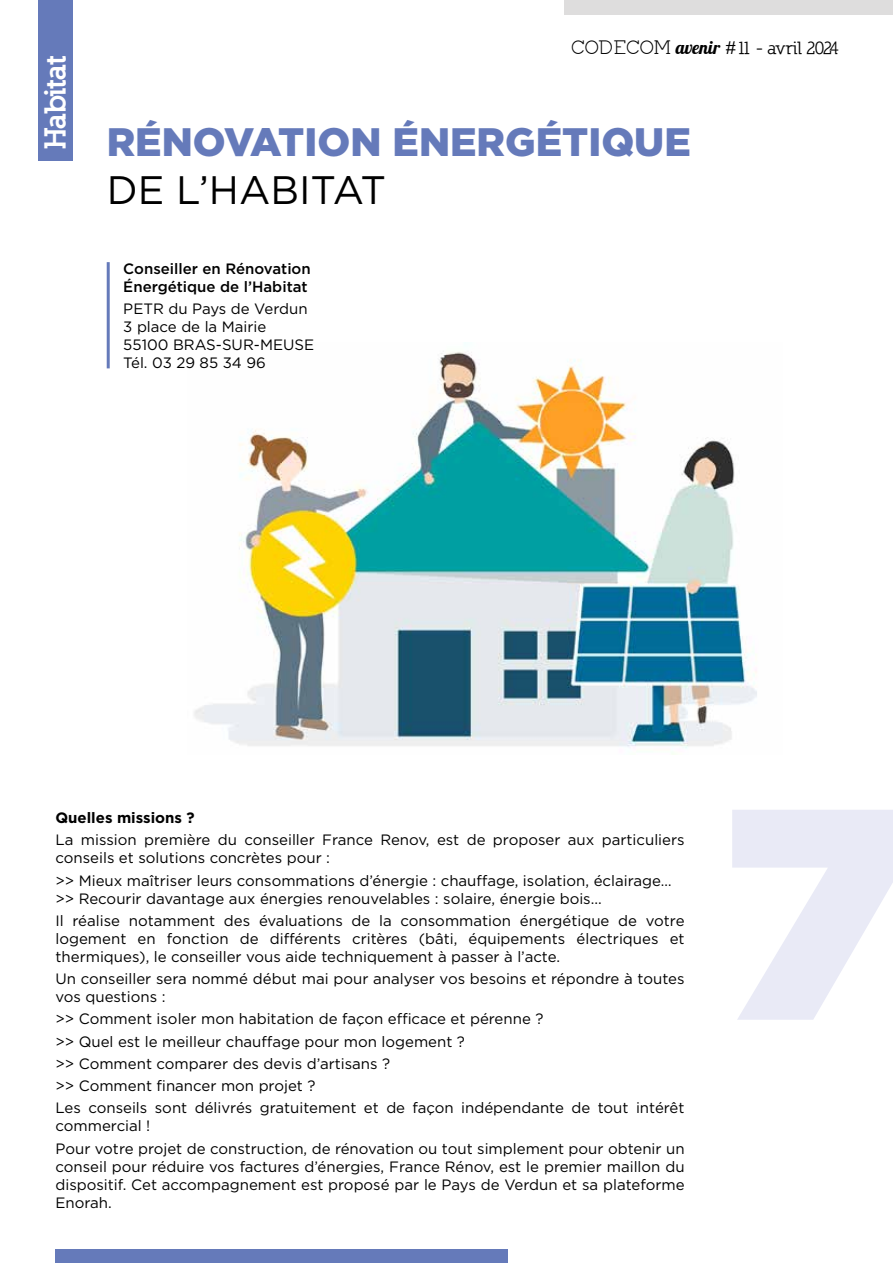
<style>
.page{position:relative;width:893px;height:1263px;background:#fff}
.page>*{position:absolute;margin:0;border:0;box-sizing:border-box;transform-origin:0 0}
.t1{font:900 300px "Gotham";color:#e9eaf6}
.t2{font:900 39.75px "Gotham";color:#657aba}
.t3{font:39.75px "Gotham";color:#000}
.t4{font:900 28.65px "Nilland";color:#fff}
.t5{font:700 18px "Nilland";letter-spacing:-.04em;color:#000}
.t6{font:15px/18px "Gotham";color:#000}
.t7{font:500 15px/18px "Gotham";color:#000}
.t8{font:700 15px "Gotham";color:#000}
.s1{font-family:"Cyen";font-weight:400}
.s2{font-family:"Lobster";font-weight:400}
</style>
<div class="page">
<img style="left:194px;top:342px;width:563px;height:413px">
<hr style="left:107px;top:262px;width:3px;height:106px;background:#657aba">
<div style="left:565px;top:0;width:328px;height:14px;background:#dedddd"></div>
<div style="left:55px;top:1249px;width:452px;height:14px;background:#657aba"></div>
<div style="left:38px;top:0;width:35px;height:160px;background:#657aba"></div>
<h3 class="t4" style="left:37px;top:148px;width:95px;rotate:-90deg">Habitat</h3>
<p class="t5" style="left:572px;top:37px;width:269px"><span class="s1">CODECOM</span> <span class="s2">avenir</span> #11 - avril 2024</p>
<h2 class="t2" style="left:107px;top:115px;width:586px">RÉNOVATION ÉNERGÉTIQUE</h2>
<h2 class="t3" style="left:107px;top:165px;width:281px">DE L’HABITAT</h2>
<p class="t7" style="left:123px;top:260px;width:189px">Conseiller en Rénovation<br>Énergétique de l’Habitat</p>
<p class="t6" style="left:123px;top:300px;width:192px">PETR du Pays de Verdun<br>3 place de la Mairie<br>55100 BRAS-SUR-MEUSE<br>Tél. 03 29 85 34 96</p>
<p class="t8" style="left:55px;top:808px;width:141px">Quelles missions ?</p>
<p class="t6" style="left:55px;top:831px;width:631px">La mission première du conseiller France Renov, est de proposer aux particuliers conseils et solutions concrètes pour :</p>
<p class="t6" style="left:55px;top:871px;width:618px">&gt;&gt; Mieux maîtriser leurs consommations d’énergie : chauffage, isolation, éclairage… &gt;&gt; Recourir davantage aux énergies renouvelables : solaire, énergie bois...</p>
<p class="t6" style="left:55px;top:911px;width:631px;text-align:justify">Il réalise notamment des évaluations de la consommation énergétique de votre logement en fonction de différents critères (bâti, équipements électriques et thermiques), le conseiller vous aide techniquement à passer à l’acte.</p>
<p class="t6" style="left:55px;top:969px;width:631px">Un conseiller sera nommé début mai pour analyser vos besoins et répondre à toutes vos questions :</p>
<p class="t6" style="left:55px;top:1007px;width:631px;line-height:22.2px">&gt;&gt; Comment isoler mon habitation de façon efficace et pérenne ?<br>&gt;&gt; Quel est le meilleur chauffage pour mon logement ?<br>&gt;&gt; Comment comparer des devis d’artisans ?<br>&gt;&gt; Comment financer mon projet ?<br>Les conseils sont délivrés gratuitement et de façon indépendante de tout intérêt</p>
<p class="t6" style="left:55px;top:1114px;width:631px;line-height:22.2px">commercial !<br>Pour votre projet de construction, de rénovation ou tout simplement pour obtenir un</p>
<p class="t6" style="left:55px;top:1157px;width:631px;text-align:justify">conseil pour réduire vos factures d’énergies, France Rénov, est le premier maillon du dispositif. Cet accompagnement est proposé par le Pays de Verdun et sa plateforme Enorah.</p>
<h1 class="t1" style="left:725px;top:698px;width:184px">7</h1>
</div>
